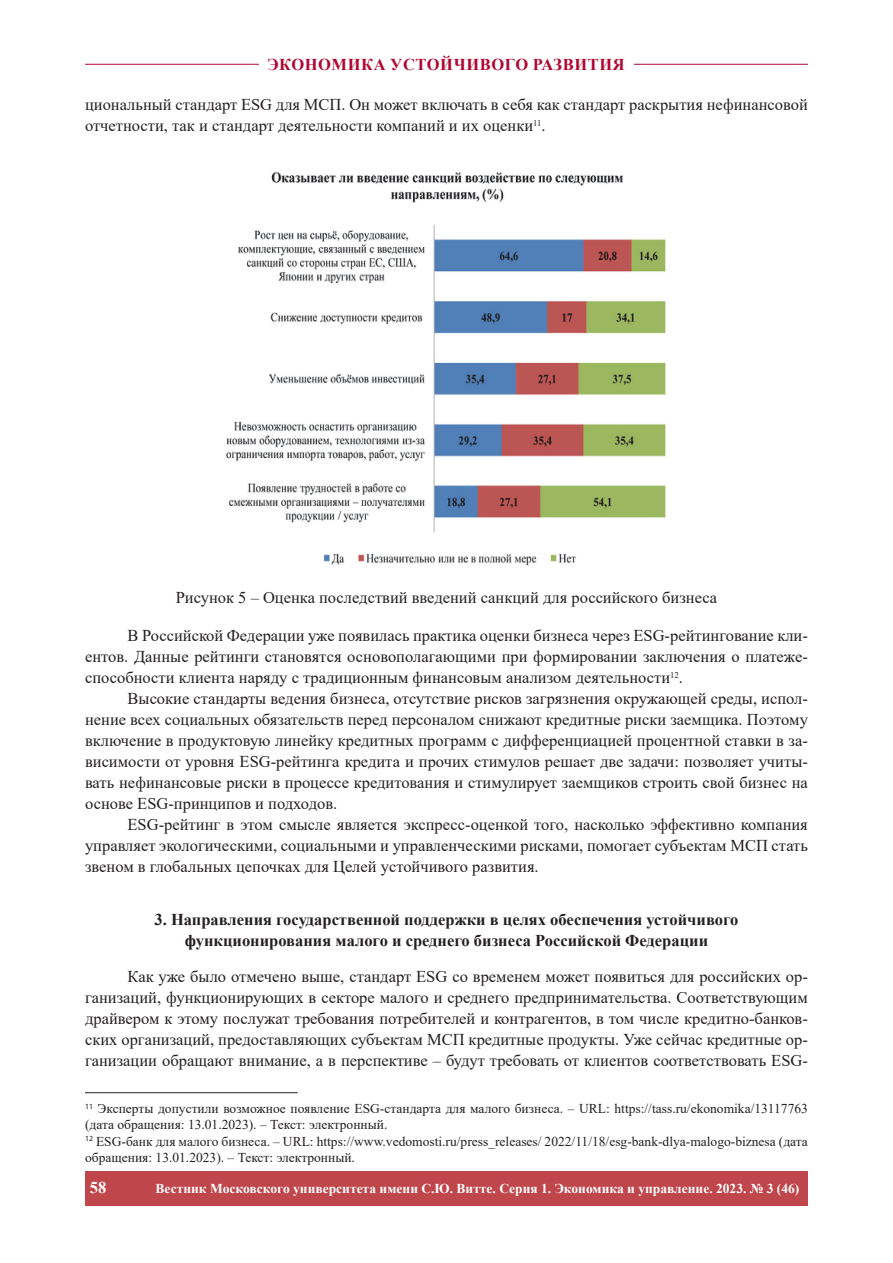
<style>
.page{position:relative;width:893px;height:1263px;background:#fff}
.page>*{position:absolute;margin:0;border:0;box-sizing:border-box;transform-origin:0 0}
.t1{font:16.5px/21px "Times New Roman";color:#231f20;text-align:justify}
.t2{font:700 16.5px/21px "Times New Roman";color:#231f20;text-align:center}
.t3{font:700 16.5px "Times New Roman";letter-spacing:.035em;color:#b00630}
.t4{font:700 16.5px "Times New Roman";color:#fff}
.t5{font:13.5px/16.2px "Times New Roman";color:#231f20}
.t6{font:700 13.5px "Times New Roman";color:#fff}
</style>
<div class="page">
<hr style="left:85px;top:64px;width:723px;height:1px;background:#b00630">
<div style="left:259px;top:59px;width:374px;height:11px;background:#fff"></div>
<div style="left:85px;top:1171px;width:723px;height:34px;background:#bf464b"></div>
<img style="left:226px;top:171px;width:440px;height:395px">
<hr style="left:85px;top:1092px;width:213px;height:1px;background:#231f20">
<p class="t3" style="left:267px;top:52px;width:359px">ЭКОНОМИКА УСТОЙЧИВОГО РАЗВИТИЯ</p>
<p class="t1" style="left:85px;top:94px;width:724px">циональный стандарт ESG для МСП. Он может включать в себя как стандарт раскрытия нефинансовой отчетности, так и стандарт деятельности компаний и их оценки<sup>11</sup>.</p>
<p class="t1" style="left:176px;top:586px;width:543px">Рисунок 5 – Оценка последствий введений санкций для российского бизнеса</p>
<p class="t1" style="left:85px;top:624px;width:724px;text-indent:43px">В Российской Федерации уже появилась практика оценки бизнеса через ESG-рейтингование кли&shy;ентов. Данные рейтинги становятся основополагающими при формировании заключения о платеже&shy;способности клиента наряду с традиционным финансовым анализом деятельности<sup>12</sup>.</p>
<p class="t1" style="left:85px;top:687px;width:724px;text-indent:43px">Высокие стандарты ведения бизнеса, отсутствие рисков загрязнения окружающей среды, испол&shy;нение всех социальных обязательств перед персоналом снижают кредитные риски заемщика. Поэтому включение в продуктовую линейку кредитных программ с дифференциацией процентной ставки в за&shy;висимости от уровня ESG-рейтинга кредита и прочих стимулов решает две задачи: позволяет учиты&shy;вать нефинансовые риски в процессе кредитования и стимулирует заемщиков строить свой бизнес на основе ESG-принципов и подходов.</p>
<p class="t1" style="left:85px;top:813px;width:724px;text-indent:43px">ESG-рейтинг в этом смысле является экспресс-оценкой того, насколько эффективно компания управляет экологическими, социальными и управленческими рисками, помогает субъектам МСП стать звеном в глобальных цепочках для Целей устойчивого развития.</p>
<p class="t2" style="left:155px;top:908px;width:585px">3. Направления государственной поддержки в целях обеспечения устойчивого функционирования малого и среднего бизнеса Российской Федерации</p>
<p class="t1" style="left:85px;top:965px;width:724px;text-indent:43px">Как уже было отмечено выше, стандарт ESG со временем может появиться для российских ор&shy;ганизаций, функционирующих в секторе малого и среднего предпринимательства. Соответствующим драйвером к этому послужат требования потребителей и контрагентов, в том числе кредитно-банков&shy;ских организаций, предоставляющих субъектам МСП кредитные продукты. Уже сейчас кредитные ор&shy;ганизации обращают внимание, а в перспективе – будут требовать от клиентов соответствовать ESG-</p>
<p class="t5" style="left:85px;top:1100px;width:724px"><sup>11</sup> Эксперты допустили возможное появление ESG-стандарта для малого бизнеса. – URL: https://tass.ru/ekonomika/13117763 (дата обращения: 13.01.2023). – Текст: электронный.<br><sup>12</sup> ESG-банк для малого бизнеса. – URL: https://www.vedomosti.ru/press_releases/ 2022/11/18/esg-bank-dlya-malogo-biznesa (дата обращения: 13.01.2023). – Текст: электронный.</p>
<p class="t4" style="left:90px;top:1175px;width:18px">58</p>
<p class="t6" style="left:156px;top:1179px;width:645px">Вестник Московского университета имени С.Ю. Витте. Серия 1. Экономика и управление. 2023. № 3 (46)</p>
</div>
